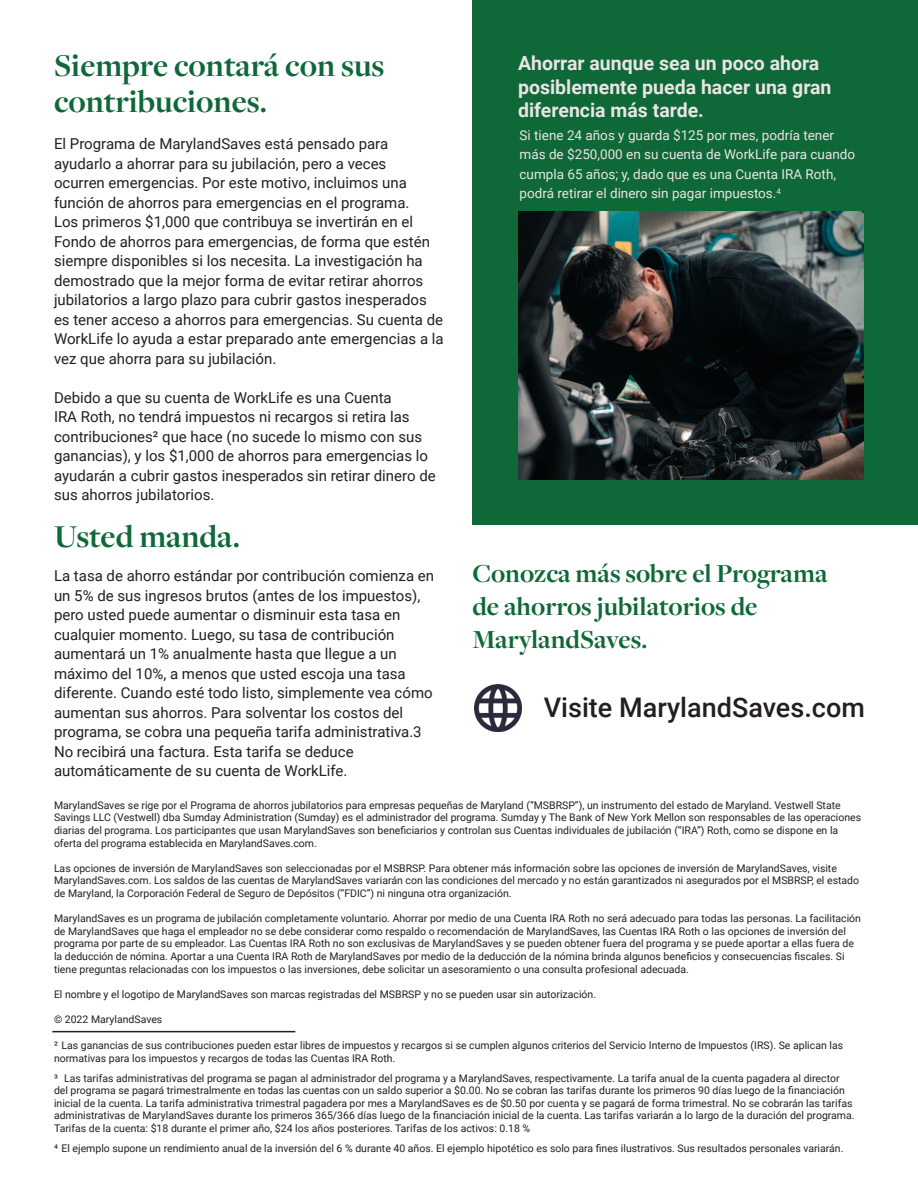
<style>
.page{position:relative;width:918px;height:1188px;background:#fff}
.page>*{position:absolute;margin:0;border:0;box-sizing:border-box;transform-origin:0 0}
.t1{font:700 33px/36px "Freight Disp Pro";color:#0f6838}
.t2{font:700 27px/33px "Freight Disp Pro";color:#0f6838}
.t3{font:500 27px "Roboto";color:#231f20}
.t4{font:700 19.5px/23.4px "Roboto";color:#e8e5e4}
.t5{font:15px/19.5px "Roboto";color:#231f20}
.t6{font:13.5px/19.5px "Roboto";color:#e8e5e4}
.t7{font:10.5px/12.6px "Roboto";color:#231f20}
</style>
<div class="page">
<div style="left:472px;top:0;width:446px;height:525px;background:#0f6838"></div>
<hr style="left:52px;top:1031px;width:243px;height:1px;background:#231f20">
<img style="left:475px;top:684px;width:47px;height:47px">
<img style="left:518px;top:211px;width:346px;height:269px">
<p class="t1" style="left:54px;top:47px;width:332px">Siempre contará con sus contribuciones.</p>
<p class="t5" style="left:54px;top:134px;width:391px">El Programa de MarylandSaves está pensado para ayudarlo a ahorrar para su jubilación, pero a veces<br>ocurren emergencias. Por este motivo, incluimos una función de ahorros para emergencias en el programa.<br>Los primeros $1,000 que contribuya se invertirán en el Fondo de ahorros para emergencias, de forma que estén siempre disponibles si los necesita. La investigación ha demostrado que la mejor forma de evitar retirar ahorros jubilatorios a largo plazo para cubrir gastos inesperados es tener acceso a ahorros para emergencias. Su cuenta de WorkLife lo ayuda a estar preparado ante emergencias a la vez que ahorra para su jubilación.</p>
<p class="t5" style="left:54px;top:387px;width:383px">Debido a que su cuenta de WorkLife es una Cuenta<br>IRA Roth, no tendrá impuestos ni recargos si retira las contribuciones² que hace (no sucede lo mismo con sus ganancias), y los $1,000 de ahorros para emergencias lo ayudarán a cubrir gastos inesperados sin retirar dinero de sus ahorros jubilatorios.</p>
<p class="t1" style="left:54px;top:518px;width:187px">Usted manda.</p>
<p class="t5" style="left:54px;top:565px;width:382px">La tasa de ahorro estándar por contribución comienza en un 5% de sus ingresos brutos (antes de los impuestos), pero usted puede aumentar o disminuir esta tasa en cualquier momento. Luego, su tasa de contribución aumentará un 1% anualmente hasta que llegue a un máximo del 10%, a menos que usted escoja una tasa diferente. Cuando esté todo listo, simplemente vea cómo aumentan sus ahorros. Para solventar los costos del programa, se cobra una pequeña tarifa administrativa.3<br>No recibirá una factura. Esta tarifa se deduce automáticamente de su cuenta de WorkLife.</p>
<p class="t2" style="left:472px;top:557px;width:357px">Conozca más sobre el Programa de ahorros jubilatorios de<br>MarylandSaves.</p>
<p class="t4" style="left:518px;top:51px;width:315px">Ahorrar aunque sea un poco ahora posiblemente pueda hacer una gran diferencia más tarde.</p>
<p class="t6" style="left:520px;top:125px;width:337px">Si tiene 24 años y guarda $125 por mes, podría tener más de $250,000 en su cuenta de WorkLife para cuando cumpla 65 años; y, dado que es una Cuenta IRA Roth, podrá retirar el dinero sin pagar impuestos.<sup>4</sup></p>
<p class="t3" style="left:544px;top:688px;width:323px">Visite MarylandSaves.com</p>
<p class="t7" style="left:54px;top:798px;width:809px">MarylandSaves se rige por el Programa de ahorros jubilatorios para empresas pequeñas de Maryland (“MSBRSP”), un instrumento del estado de Maryland. Vestwell State Savings LLC (Vestwell) dba Sumday Administration (Sumday) es el administrador del programa. Sumday y The Bank of New York Mellon son responsables de las operaciones diarias del programa. Los participantes que usan MarylandSaves son beneficiarios y controlan sus Cuentas individuales de jubilación (“IRA”) Roth, como se dispone en la oferta del programa establecida en MarylandSaves.com.</p>
<p class="t7" style="left:54px;top:861px;width:807px">Las opciones de inversión de MarylandSaves son seleccionadas por el MSBRSP. Para obtener más información sobre las opciones de inversión de MarylandSaves, visite<br>MarylandSaves.com. Los saldos de las cuentas de MarylandSaves variarán con las condiciones del mercado y no están garantizados ni asegurados por el MSBRSP, el estado de Maryland, la Corporación Federal de Seguro de Depósitos (“FDIC”) ni ninguna otra organización.</p>
<p class="t7" style="left:54px;top:912px;width:809px">MarylandSaves es un programa de jubilación completamente voluntario. Ahorrar por medio de una Cuenta IRA Roth no será adecuado para todas las personas. La facilitación de MarylandSaves que haga el empleador no se debe considerar como respaldo o recomendación de MarylandSaves, las Cuentas IRA Roth o las opciones de inversión del programa por parte de su empleador. Las Cuentas IRA Roth no son exclusivas de MarylandSaves y se pueden obtener fuera del programa y se puede aportar a ellas fuera de la deducción de nómina. Aportar a una Cuenta IRA Roth de MarylandSaves por medio de la deducción de la nómina brinda algunos beneficios y consecuencias fiscales. Si tiene preguntas relacionadas con los impuestos o las inversiones, debe solicitar un asesoramiento o una consulta profesional adecuada.</p>
<p class="t7" style="left:54px;top:987px;width:544px">El nombre y el logotipo de MarylandSaves son marcas registradas del MSBRSP y no se pueden usar sin autorización.</p>
<p class="t7" style="left:54px;top:1013px;width:110px">© 2022 MarylandSaves</p>
<p class="t7" style="left:54px;top:1039px;width:791px">² Las ganancias de sus contribuciones pueden estar libres de impuestos y recargos si se cumplen algunos criterios del Servicio Interno de Impuestos (IRS). Se aplican las normativas para los impuestos y recargos de todas las Cuentas IRA Roth.</p>
<p class="t7" style="left:54px;top:1071px;width:802px">3 Las tarifas administrativas del programa se pagan al administrador del programa y a MarylandSaves, respectivamente. La tarifa anual de la cuenta pagadera al director del programa se pagará trimestralmente en todas las cuentas con un saldo superior a $0.00. No se cobran las tarifas durante los primeros 90 días luego de la financiación inicial de la cuenta. La tarifa administrativa trimestral pagadera por mes a MarylandSaves es de $0.50 por cuenta y se pagará de forma trimestral. No se cobrarán las tarifas administrativas de MarylandSaves durante los primeros 365/366 días luego de la financiación inicial de la cuenta. Las tarifas variarán a lo largo de la duración del programa.</p>
<p class="t7" style="left:54px;top:1122px;width:478px">Tarifas de la cuenta: $18 durante el primer año, $24 los años posteriores. Tarifas de los activos: 0.18 %</p>
<p class="t7" style="left:54px;top:1141px;width:791px">4 El ejemplo supone un rendimiento anual de la inversión del 6 % durante 40 años. El ejemplo hipotético es solo para fines ilustrativos. Sus resultados personales variarán.</p>
</div>
